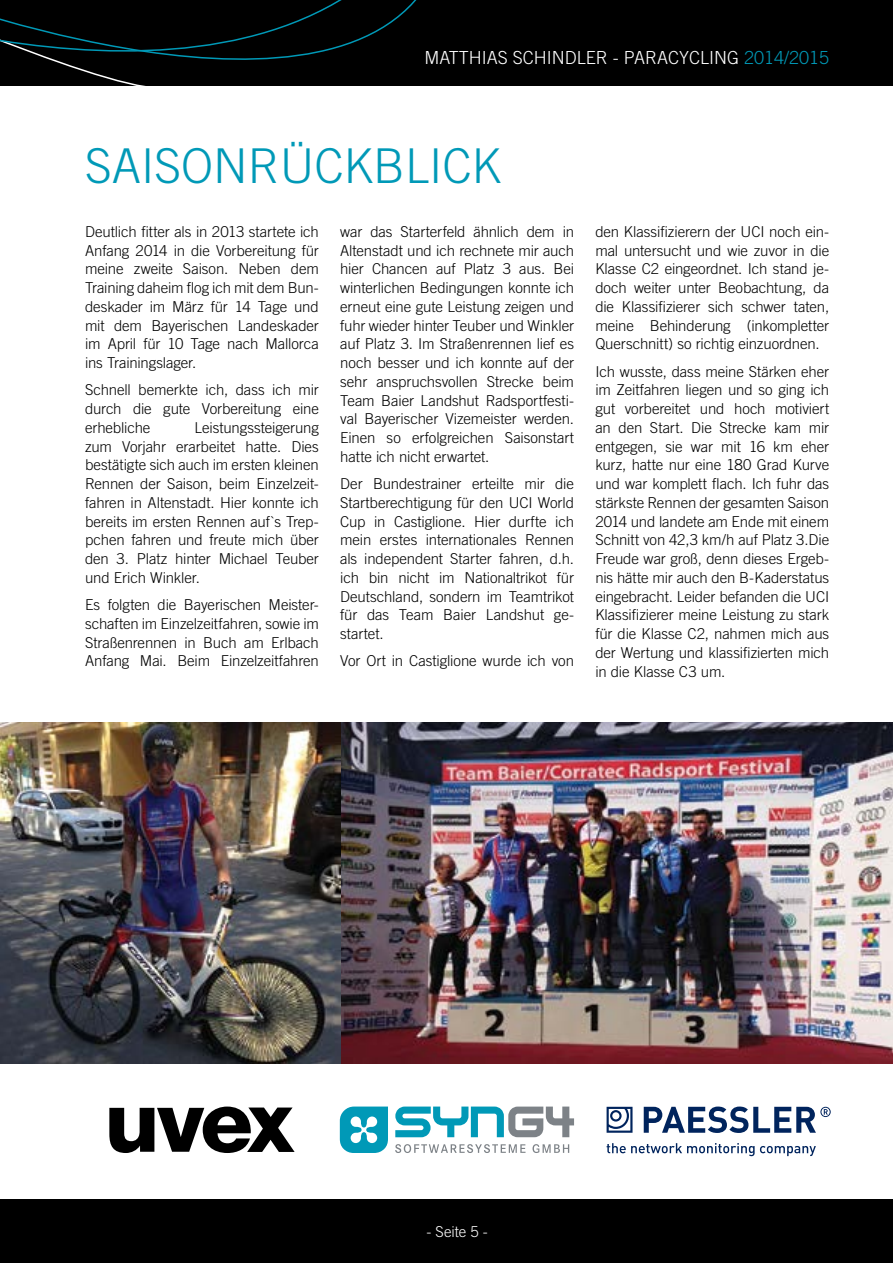
<style>
.page{position:relative;width:893px;height:1263px;background:#fff}
.page>*{position:absolute;margin:0;border:0;box-sizing:border-box;transform-origin:0 0}
.t1{font:300 48px "Trade Gothic LT Std";color:#0099b7}
.t2{font:300 18px "Trade Gothic LT Std";color:#fff}
.t3{font:300 15px/18.8px "Trade Gothic LT Std";letter-spacing:-.01em;color:#000;text-align:justify}
.t4{font:300 15px "Trade Gothic LT Std";letter-spacing:-.005em;color:#fff}
.s1{color:#0099b7}
</style>
<div class="page">
<div style="left:0;top:1199px;width:893px;height:64px;background:#000"></div>
<div style="left:0;top:0;width:893px;height:85px;background:#000"></div>
<svg style="left:607px;top:1143px;width:209px;height:13px"></svg>
<svg style="left:607px;top:1107px;width:25px;height:26px"></svg>
<svg style="left:644px;top:1106px;width:187px;height:27px"></svg>
<svg style="left:395px;top:1144px;width:130px;height:9px"></svg>
<svg style="left:533px;top:1144px;width:36px;height:9px"></svg>
<svg style="left:340px;top:1106px;width:48px;height:47px"></svg>
<svg style="left:395px;top:1106px;width:179px;height:31px"></svg>
<svg style="left:109px;top:1106px;width:186px;height:47px"></svg>
<svg style="left:0;top:0;width:397px;height:86px"></svg>
<img style="left:340px;top:723px;width:553px;height:340px">
<img style="left:1px;top:723px;width:339px;height:340px">
<img style="left:0;top:723px;width:1px;height:340px">
<p class="t2" style="left:424px;top:47px;width:406px">MATTHIAS SCHINDLER - PARACYCLING <span class="s1">2014/2015</span></p>
<h1 class="t1" style="left:85px;top:138px;width:418px">SAISONRÜCKBLICK</h1>
<p class="t3" style="left:85px;top:222px;width:235px">Deutlich fitter als in 2013 startete ich Anfang 2014 in die Vorbereitung für meine zweite Saison. Neben dem Training daheim flog ich mit dem Bun&shy;deskader im März für 14 Tage und mit dem Bayerischen Landeskader im April für 10 Tage nach Mallorca ins Trainingslager.</p>
<p class="t3" style="left:85px;top:380px;width:235px">Schnell bemerkte ich, dass ich mir durch die gute Vorbereitung eine erhebliche</p>
<p class="t3" style="left:85px;top:418px;width:235px;text-indent:110px">Leistungssteigerung zum Vorjahr erarbeitet hatte. Dies bestätigte sich auch im ersten kleinen Rennen der Saison, beim Einzelzeit&shy;fahren in Altenstadt. Hier konnte ich bereits im ersten Rennen auf`s Trep&shy;pchen fahren und freute mich über den 3. Platz hinter Michael Teuber und Erich Winkler.</p>
<p class="t3" style="left:85px;top:595px;width:235px">Es folgten die Bayerischen Meister&shy;schaften im Einzelzeitfahren, sowie im Straßenrennen in Buch am Erlbach Anfang Mai. Beim Einzelzeitfahren</p>
<p class="t3" style="left:340px;top:222px;width:235px">war das Starterfeld ähnlich dem in Altenstadt und ich rechnete mir auch hier Chancen auf Platz 3 aus. Bei winterlichen Bedingungen konnte ich erneut eine gute Leistung zeigen und fuhr wieder hinter Teuber und Winkler auf Platz 3. Im Straßenrennen lief es noch besser und ich konnte auf der sehr anspruchsvollen Strecke beim Team Baier Landshut Radsportfesti&shy;val Bayerischer Vizemeister werden.<br>Einen so erfolgreichen Saisonstart hatte ich nicht erwartet.</p>
<p class="t3" style="left:340px;top:474px;width:235px">Der Bundestrainer erteilte mir die Startberechtigung für den UCI World Cup in Castiglione. Hier durfte ich mein erstes internationales Rennen als independent Starter fahren, d.h. ich bin nicht im Nationaltrikot für Deutschland, sondern im Teamtrikot für das Team Baier Landshut ge&shy;startet.</p>
<p class="t3" style="left:340px;top:651px;width:235px">Vor Ort in Castiglione wurde ich von</p>
<p class="t3" style="left:595px;top:222px;width:235px">den Klassifizierern der UCI noch ein&shy;mal untersucht und wie zuvor in die Klasse C2 eingeordnet. Ich stand je&shy;doch weiter unter Beobachtung, da die Klassifizierer sich schwer taten, meine Behinderung (inkompletter Querschnitt) so richtig einzuordnen.</p>
<p class="t3" style="left:595px;top:362px;width:235px">Ich wusste, dass meine Stärken eher im Zeitfahren liegen und so ging ich gut vorbereitet und hoch motiviert an den Start. Die Strecke kam mir entgegen, sie war mit 16 km eher kurz, hatte nur eine 180 Grad Kurve und war komplett flach. Ich fuhr das stärkste Rennen der gesamten Saison 2014 und landete am Ende mit einem Schnitt von 42,3 km/h auf Platz 3.Die Freude war groß, denn dieses Ergeb&shy;nis hätte mir auch den B-Kaderstatus eingebracht. Leider befanden die UCI Klassifizierer meine Leistung zu stark für die Klasse C2, nahmen mich aus der Wertung und klassifizierten mich in die Klasse C3 um.</p>
<p class="t4" style="left:426px;top:1222px;width:63px">- Seite 5 -</p>
</div>
